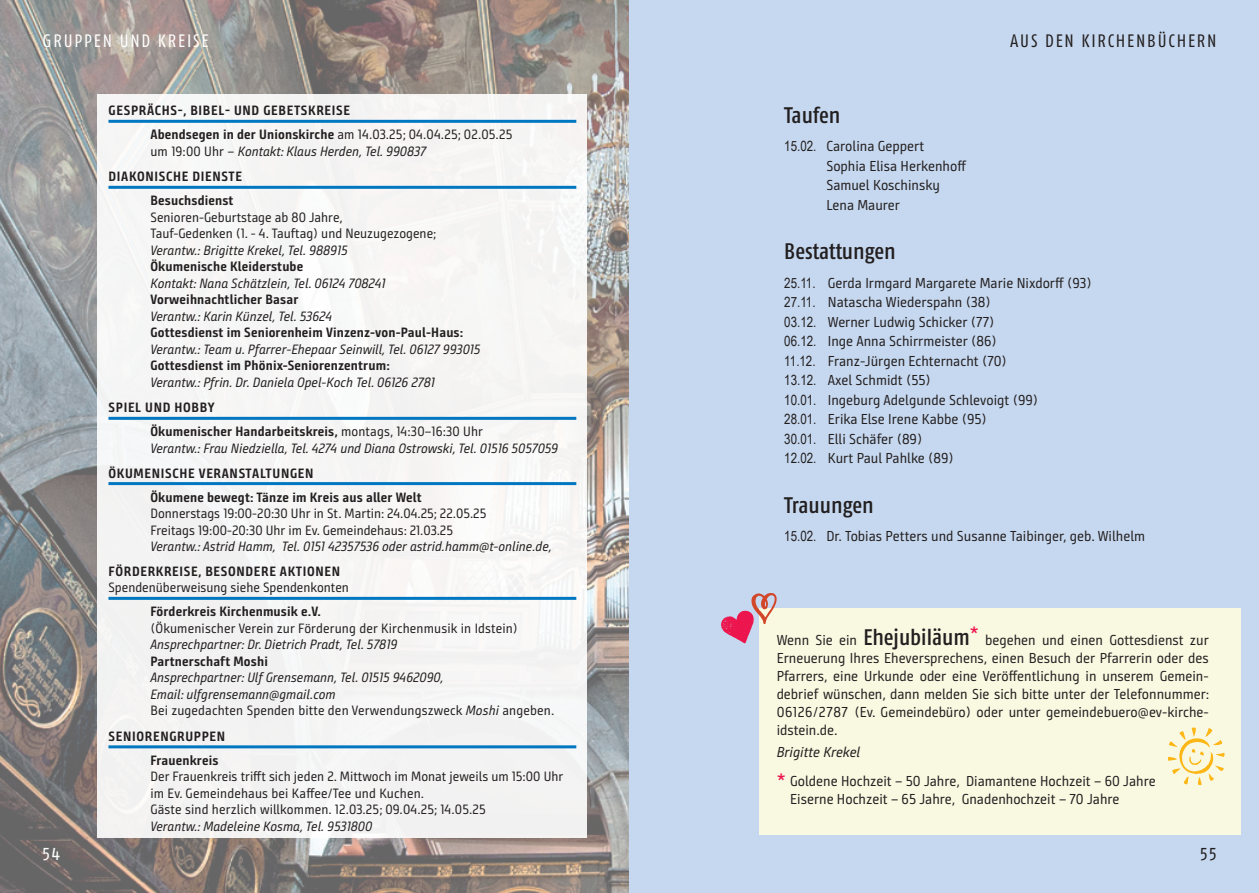
<style>
.page{position:relative;width:1259px;height:893px;background:#fff}
.page>*{position:absolute;margin:0;border:0;box-sizing:border-box;transform-origin:0 0}
.t1{font:500 22.5px "Fago Co";letter-spacing:-.005em;color:#231f20}
.t2{font:18px "Fago Co";letter-spacing:.1em;color:#231f20}
.t3{font:18px "Fago Co";letter-spacing:.1em;color:#fff}
.t4{font:14.4px/19.5px "Bunday Sans";color:#231f20}
.t5{font:italic 13.5px/16.5px "Bunday Sans";color:#231f20}
.t6{font:13.5px/16.5px "Bunday Sans";color:#231f20}
.t7{font:700 13.5px/24px "Bunday Sans";letter-spacing:.01em;color:#231f20}
.t8{font:700 13.5px/24px "Bunday Sans";letter-spacing:.05em;color:#231f20}
.s1{font-weight:400}
.s2{font-style:normal}
.s3{font-weight:700;font-style:normal}
.s4{font-family:"Arial Narrow";font-size:14.1px}
.s5{font-family:"Fago Co";font-weight:500;font-size:22.5px}
.s6{font-style:italic}
.s7{font-weight:700;font-size:18px;color:#ed154e}
</style>
<div class="page">
<img style="left:0;top:0;width:629px;height:893px">
<div style="left:98px;top:94px;width:489px;height:744px;background:#f5f5f4"></div>
<hr style="left:108px;top:120px;width:468px;height:3px;background:#0077c0">
<hr style="left:108px;top:186px;width:468px;height:3px;background:#0077c0">
<hr style="left:108px;top:417px;width:468px;height:3px;background:#0077c0">
<hr style="left:108px;top:482px;width:468px;height:3px;background:#0077c0">
<hr style="left:108px;top:597px;width:468px;height:3px;background:#0077c0">
<hr style="left:108px;top:745px;width:468px;height:3px;background:#0077c0">
<div style="left:629px;top:0;width:630px;height:893px;background:#c6d8ef"></div>
<div style="left:759px;top:608px;width:482px;height:227px;background:#fffce0"></div>
<svg style="left:721px;top:593px;width:55px;height:50px"></svg>
<svg style="left:1168px;top:727px;width:56px;height:58px"></svg>
<p class="t3" style="left:43px;top:31px;width:167px">GRUPPEN UND KREISE</p>
<p class="t2" style="left:1010px;top:31px;width:208px">AUS DEN KIRCHENBÜCHERN</p>
<p class="t8" style="left:150px;top:99px;width:363px;text-indent:-42px">GESPRÄCHS-, BIBEL- UND GEBETSKREISE<br>Abendsegen in der Unionskirche <span class="s1">am 14.03.25; 04.04.25; 02.05.25</span></p>
<p class="t5" style="left:109px;top:138px;width:319px;line-height:25.5px;text-indent:42px"><span class="s2">um 19:00 Uhr –</span> Kontakt: Klaus Herden, Tel. 990837<br><span class="s3">DIAKONISCHE DIENSTE</span></p>
<p class="t7" style="left:150px;top:189px;width:84px">Besuchsdienst</p>
<p class="t6" style="left:150px;top:209px;width:287px">Senioren-Geburtstage ab 80 Jahre,<br>Tauf-Gedenken (1. - 4. Tauftag) und Neuzugezogene;</p>
<p class="t5" style="left:150px;top:242px;width:199px">Verantw.: Brigitte Krekel, Tel. 988915</p>
<p class="t7" style="left:150px;top:255px;width:154px">Ökumenische Kleiderstube</p>
<p class="t5" style="left:150px;top:275px;width:236px">Kontakt: Nana Schätzlein, Tel. 06124 708241</p>
<p class="t7" style="left:150px;top:288px;width:149px">Vorweihnachtlicher Basar</p>
<p class="t5" style="left:150px;top:308px;width:183px">Verantw.: Karin Künzel, Tel. 53624</p>
<p class="t7" style="left:150px;top:321px;width:314px">Gottesdienst im Seniorenheim Vinzenz-von-Paul-Haus:</p>
<p class="t5" style="left:150px;top:341px;width:331px">Verantw.: Team u. Pfarrer-Ehepaar Seinwill, Tel. 06127 993015</p>
<p class="t7" style="left:150px;top:354px;width:241px">Gottesdienst im Phönix-Seniorenzentrum:</p>
<p class="t5" style="left:150px;top:374px;width:286px">Verantw.: Pfrin. Dr. Daniela Opel-Koch Tel. 06126 2781</p>
<p class="t7" style="left:150px;top:396px;width:334px;text-indent:-42px">SPIEL UND HOBBY<br>Ökumenischer Handarbeitskreis, <span class="s1">montags, 14:30–16:30 Uhr</span></p>
<p class="t5" style="left:150px;top:440px;width:409px">Verantw.: Frau Niedziella, Tel. 4274 und Diana Ostrowski, Tel. 01516 5057059</p>
<p class="t7" style="left:150px;top:461px;width:273px;text-indent:-42px">ÖKUMENISCHE VERANSTALTUNGEN<br>Ökumene bewegt: Tänze im Kreis aus aller Welt</p>
<p class="t6" style="left:150px;top:505px;width:337px">Donnerstags 19:00-20:30 Uhr in St. Martin: 24.04.25; 22.05.25<br>Freitags 19:00-20:30 Uhr im Ev. Gemeindehaus: 21.03.25</p>
<p class="t5" style="left:150px;top:538px;width:403px">Verantw.: Astrid Hamm, Tel. 0151 42357536 oder astrid.hamm@t-online.de,</p>
<p class="t8" style="left:109px;top:559px;width:233px">FÖRDERKREISE, BESONDERE AKTIONEN</p>
<p class="t6" style="left:108px;top:579px;width:242px">Spendenüberweisung siehe Spendenkonten</p>
<p class="t7" style="left:150px;top:600px;width:172px">Förderkreis Kirchenmusik e.V.</p>
<p class="t6" style="left:150px;top:620px;width:369px">(Ökumenischer Verein zur Förderung der Kirchenmusik in Idstein)</p>
<p class="t5" style="left:150px;top:636px;width:248px">Ansprechpartner: Dr. Dietrich Pradt, Tel. 57819</p>
<p class="t7" style="left:150px;top:649px;width:119px">Partnerschaft Moshi</p>
<p class="t5" style="left:150px;top:669px;width:405px">Ansprechpartner: Ulf Grensemann, Tel. 01515 9462090,<br>Email: ulfgrensemann@gmail.com<br><span class="s2">Bei zugedachten Spenden bitte den Verwendungszweck</span> Moshi <span class="s2">angeben.</span></p>
<p class="t8" style="left:150px;top:724px;width:76px;text-indent:-42px">SENIORENGRUPPEN<br>Frauenkreis</p>
<p class="t6" style="left:150px;top:768px;width:414px">Der Frauenkreis trifft sich jeden 2. Mittwoch im Monat jeweils um 15:00 Uhr im Ev. Gemeindehaus bei Kaffee/Tee und Kuchen.<br>Gäste sind herzlich willkommen. 12.03.25; 09.04.25; 14.05.25</p>
<p class="t5" style="left:150px;top:818px;width:223px">Verantw.: Madeleine Kosma, Tel. 9531800</p>
<h1 class="t1" style="left:784px;top:102px;width:58px">Taufen</h1>
<p class="t4" style="left:826px;top:137px;width:141px;text-indent:-42px"><span class="s4">15.02.</span> Carolina Geppert<br>Sophia Elisa Herkenhoff<br>Samuel Koschinsky<br>Lena Maurer</p>
<h1 class="t1" style="left:784px;top:238px;width:113px">Bestattungen</h1>
<p class="t4" style="left:784px;top:273px;width:309px"><span class="s4">25.11.</span> Gerda Irmgard Margarete Marie Nixdorff (93)<br><span class="s4">27.11.</span> Natascha Wiederspahn (38)<br><span class="s4">03.12.</span> Werner Ludwig Schicker (77)<br><span class="s4">06.12.</span> Inge Anna Schirrmeister (86)<br><span class="s4">11.12.</span> Franz-Jürgen Echternacht (70)<br><span class="s4">13.12.</span> Axel Schmidt (55)<br><span class="s4">10.01.</span> Ingeburg Adelgunde Schlevoigt (99)<br><span class="s4">28.01.</span> Erika Else Irene Kabbe (95)<br><span class="s4">30.01.</span> Elli Schäfer (89)<br><span class="s4">12.02.</span> Kurt Paul Pahlke (89)</p>
<h1 class="t1" style="left:784px;top:492px;width:91px">Trauungen</h1>
<p class="t4" style="left:784px;top:526px;width:362px"><span class="s4">15.02.</span> Dr. Tobias Petters und Susanne Taibinger, geb. Wilhelm</p>
<p class="t4" style="left:776px;top:631px;width:434px;line-height:18px;text-align:justify">Wenn Sie ein <span class="s5">Ehejubiläum</span><sup>*</sup> begehen und einen Gottesdienst zur Erneuerung Ihres Eheversprechens, einen Besuch der Pfarrerin oder des Pfarrers, eine Urkunde oder eine Veröffentlichung in unserem Gemein&shy;debrief wünschen, dann melden Sie sich bitte unter der Telefonnummer:<br>06126/2787 (Ev. Gemeindebüro) oder unter gemeindebuero@ev-kirche&shy;idstein.de.</p>
<p class="t4" style="left:776px;top:738px;width:380px;line-height:28.5px"><span class="s6">Brigitte Krekel<br></span><span class="s7">*</span> Goldene Hochzeit – 50 Jahre, Diamantene Hochzeit – 60 Jahre</p>
<p class="t4" style="left:790px;top:789px;width:331px">Eiserne Hochzeit – 65 Jahre, Gnadenhochzeit – 70 Jahre</p>
<p class="t3" style="left:43px;top:842px;width:19px">54</p>
<p class="t2" style="left:1200px;top:842px;width:18px">55</p>
</div>
